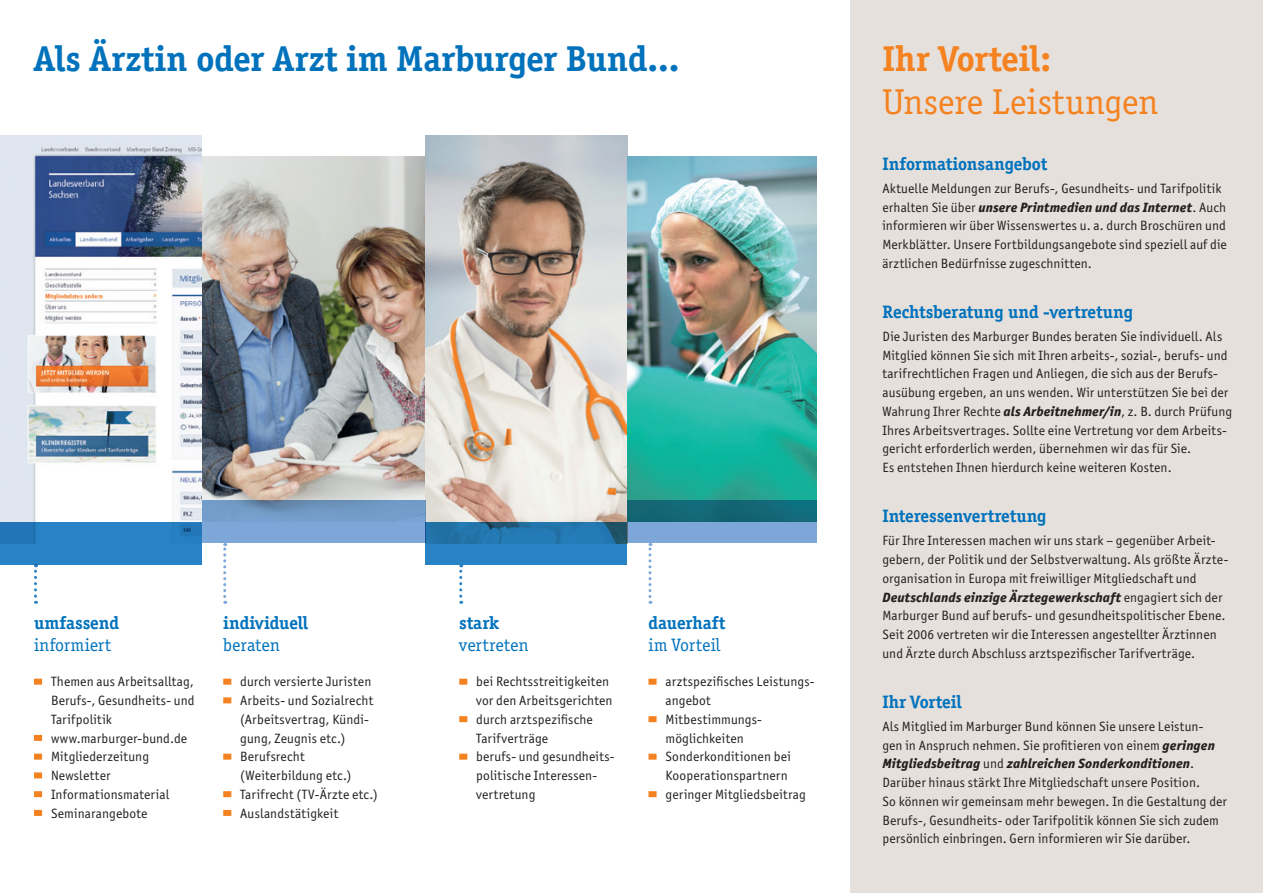
<style>
.page{position:relative;width:1263px;height:893px;background:#fff}
.page>*{position:absolute;margin:0;border:0;box-sizing:border-box;transform-origin:0 0}
.t1{font:700 36px "Officina Ser ITC";color:#0072bc}
.t2{font:36px "Officina Ser ITC";letter-spacing:.01em;color:#f58220}
.t3{font:700 36px "Officina Ser ITC";letter-spacing:-.005em;color:#f58220}
.t4{font:700 18px "Officina Ser ITC";color:#0072bc}
.t5{font:18px "Officina Ser ITC";letter-spacing:.01em;color:#0072bc}
.t6{font:13.5px/18.8px "Officina Sans ITC";letter-spacing:.015em;color:#231f20}
.s1{font-weight:800;font-style:italic}
</style>
<div class="page">
<div style="left:850px;top:0;width:413px;height:893px;background:#e6e0dc"></div>
<svg style="left:648px;top:543px;width:3px;height:61px"></svg>
<img style="left:202px;top:157px;width:223px;height:343px">
<img style="left:425px;top:136px;width:202px;height:386px">
<img style="left:627px;top:157px;width:189px;height:343px">
<img style="left:0;top:136px;width:202px;height:386px">
<svg style="left:627px;top:500px;width:189px;height:43px;background:#4686a5"></svg>
<svg style="left:425px;top:522px;width:202px;height:42px;background:#247ab4"></svg>
<svg style="left:202px;top:500px;width:223px;height:43px;background:#769fcd"></svg>
<svg style="left:34px;top:564px;width:3px;height:40px"></svg>
<svg style="left:459px;top:564px;width:3px;height:40px"></svg>
<svg style="left:223px;top:543px;width:3px;height:61px"></svg>
<div style="left:0;top:522px;width:202px;height:42px;background:#2783c5"></div>
<div style="left:34px;top:679px;width:8px;height:6px;background:#f58220"></div>
<div style="left:34px;top:735px;width:8px;height:6px;background:#f58220"></div>
<div style="left:34px;top:754px;width:8px;height:6px;background:#f58220"></div>
<div style="left:34px;top:772px;width:8px;height:6px;background:#f58220"></div>
<div style="left:34px;top:791px;width:8px;height:6px;background:#f58220"></div>
<div style="left:34px;top:810px;width:8px;height:6px;background:#f58220"></div>
<div style="left:648px;top:679px;width:9px;height:6px;background:#f58220"></div>
<div style="left:648px;top:716px;width:9px;height:6px;background:#f58220"></div>
<div style="left:648px;top:754px;width:9px;height:6px;background:#f58220"></div>
<div style="left:648px;top:791px;width:9px;height:6px;background:#f58220"></div>
<div style="left:459px;top:679px;width:8px;height:6px;background:#f58220"></div>
<div style="left:459px;top:716px;width:8px;height:6px;background:#f58220"></div>
<div style="left:459px;top:754px;width:8px;height:6px;background:#f58220"></div>
<div style="left:223px;top:679px;width:8px;height:6px;background:#f58220"></div>
<div style="left:223px;top:697px;width:8px;height:6px;background:#f58220"></div>
<div style="left:223px;top:754px;width:8px;height:6px;background:#f58220"></div>
<div style="left:223px;top:791px;width:8px;height:6px;background:#f58220"></div>
<div style="left:223px;top:810px;width:8px;height:6px;background:#f58220"></div>
<h1 class="t1" style="left:34px;top:36px;width:647px">Als Ärztin oder Arzt im Marburger Bund…</h1>
<h2 class="t4" style="left:34px;top:612px;width:86px">umfassend</h2>
<h2 class="t5" style="left:34px;top:634px;width:79px">informiert</h2>
<p class="t6" style="left:51px;top:672px;width:145px">Themen aus Arbeitsalltag,<br>Berufs-, Gesundheits- und<br>Tarifpolitik www.marburger-bund.de<br>Mitgliederzeitung<br>Newsletter<br>Informationsmaterial<br>Seminarangebote</p>
<h2 class="t4" style="left:223px;top:612px;width:86px">individuell</h2>
<h2 class="t5" style="left:223px;top:634px;width:58px">beraten</h2>
<p class="t6" style="left:240px;top:672px;width:139px">durch versierte Juristen<br>Arbeits- und Sozialrecht (Arbeitsvertrag, Kündi&shy;gung, Zeugnis etc.)<br>Berufsrecht (Weiterbildung etc.)<br>Tarifrecht (TV-Ärzte etc.)<br>Auslandstätigkeit</p>
<h2 class="t4" style="left:459px;top:612px;width:41px">stark</h2>
<h2 class="t5" style="left:459px;top:634px;width:71px">vertreten</h2>
<p class="t6" style="left:476px;top:672px;width:140px">bei Rechtsstreitigkeiten vor den Arbeitsgerichten durch arztspezifische<br>Tarifverträge<br>berufs- und gesundheits&shy;politische Interessen&shy;vertretung</p>
<h2 class="t4" style="left:648px;top:612px;width:78px">dauerhaft</h2>
<h2 class="t5" style="left:648px;top:634px;width:74px">im Vorteil</h2>
<p class="t6" style="left:665px;top:672px;width:151px">arztspezifisches Leistungs&shy;angebot<br>Mitbestimmungs&shy;möglichkeiten<br>Sonderkonditionen bei<br>Kooperationspartnern geringer Mitgliedsbeitrag</p>
<h1 class="t3" style="left:882px;top:36px;width:170px">Ihr Vorteil:</h1>
<h1 class="t2" style="left:882px;top:81px;width:277px">Unsere Leistungen</h1>
<h2 class="t4" style="left:882px;top:153px;width:166px">Informationsangebot</h2>
<p class="t6" style="left:882px;top:179px;width:346px">Aktuelle Meldungen zur Berufs-, Gesundheits- und Tarifpolitik erhalten Sie über <span class="s1">unsere Printmedien und das Internet</span>. Auch informieren wir über Wissenswertes u. a. durch Broschüren und Merkblätter. Unsere Fortbildungsangebote sind speziell auf die ärztlichen Bedürfnisse zugeschnitten.</p>
<h2 class="t4" style="left:882px;top:301px;width:252px">Rechtsberatung und -vertretung</h2>
<p class="t6" style="left:882px;top:327px;width:351px">Die Juristen des Marburger Bundes beraten Sie individuell. Als Mitglied können Sie sich mit Ihren arbeits-, sozial-, berufs- und tarifrechtlichen Fragen und Anliegen, die sich aus der Berufs&shy;ausübung ergeben, an uns wenden. Wir unterstützen Sie bei der Wahrung Ihrer Rechte <span class="s1">als Arbeitnehmer/in</span>, z. B. durch Prüfung Ihres Arbeitsvertrages. Sollte eine Vertretung vor dem Arbeits&shy;gericht erforderlich werden, übernehmen wir das für Sie.<br>Es entstehen Ihnen hierdurch keine weiteren Kosten.</p>
<h2 class="t4" style="left:882px;top:505px;width:166px">Interessenvertretung</h2>
<p class="t6" style="left:882px;top:531px;width:347px">Für Ihre Interessen machen wir uns stark – gegenüber Arbeit&shy;gebern, der Politik und der Selbstverwaltung. Als größte Ärzte&shy;organisation in Europa mit freiwilliger Mitgliedschaft und <span class="s1">Deutschlands einzige Ärztegewerkschaft</span> engagiert sich der Marburger Bund auf berufs- und gesundheitspolitischer Ebene.<br>Seit 2006 vertreten wir die Interessen angestellter Ärztinnen und Ärzte durch Abschluss arztspezifischer Tarifverträge.</p>
<h2 class="t4" style="left:882px;top:691px;width:81px">Ihr Vorteil</h2>
<p class="t6" style="left:882px;top:717px;width:346px">Als Mitglied im Marburger Bund können Sie unsere Leistun&shy;gen in Anspruch nehmen. Sie profitieren von einem <span class="s1">geringen Mitgliedsbeitrag</span> und <span class="s1">zahlreichen Sonderkonditionen</span>.<br>Darüber hinaus stärkt Ihre Mitgliedschaft unsere Position.<br>So können wir gemeinsam mehr bewegen. In die Gestaltung der Berufs-, Gesundheits- oder Tarifpolitik können Sie sich zudem persönlich einbringen. Gern informieren wir Sie darüber.</p>
</div>
